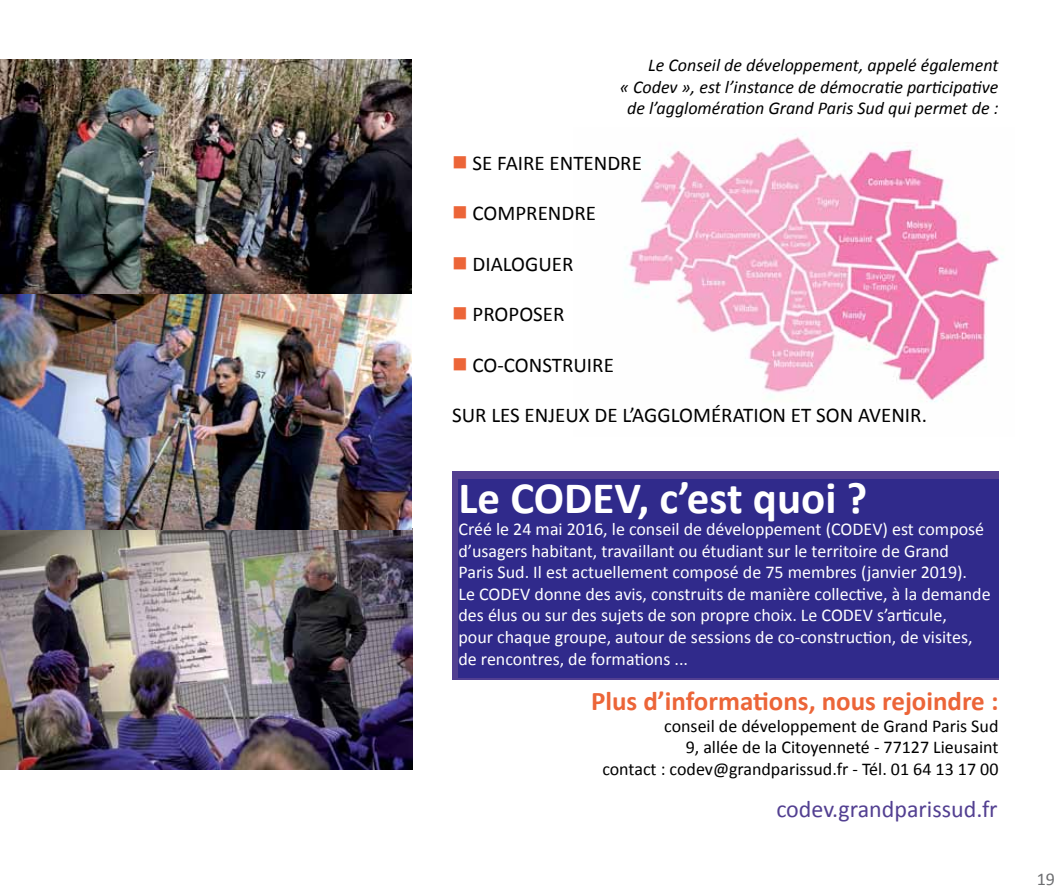
<style>
.page{position:relative;width:1063px;height:893px;background:#fff}
.page>*{position:absolute;margin:0;border:0;box-sizing:border-box;transform-origin:0 0}
.t1{font:700 45px "Calibri";color:#fff}
.t2{font:700 27px "Calibri";color:#ec6538}
.t3{font:24px "Calibri";color:#523f91}
.t4{font:21px "Calibri";color:#000}
.t5{font:18px/21.6px "Calibri";color:#fff}
.t6{font:italic 18px/21.6px "Calibri";color:#000;text-align:right}
.t7{font:18px/21.6px "Calibri";color:#000;text-align:right}
.t8{font:18px "Calibri";color:#6d6e71}
.s1{color:#ec6538}
</style>
<div class="page">
<img style="left:0;top:298px;width:413px;height:472px">
<img style="left:0;top:60px;width:412px;height:238px">
<div style="left:452px;top:471px;width:547px;height:209px;background:#523f91"></div>
<img style="left:625px;top:134px;width:378px;height:268px">
<div style="left:459px;top:480px;width:540px;height:198px;background:#302a8b"></div>
<p class="t6" style="left:620px;top:53px;width:380px">Le Conseil de développement, appelé également<br>« Codev », est l’instance de démocratie participative de l’agglomération Grand Paris Sud qui permet de :</p>
<p class="t4" style="left:452px;top:150px;width:191px"><span class="s1">■</span> SE FAIRE ENTENDRE</p>
<p class="t4" style="left:452px;top:200px;width:145px"><span class="s1">■</span> COMPRENDRE</p>
<p class="t4" style="left:452px;top:251px;width:123px"><span class="s1">■</span> DIALOGUER</p>
<p class="t4" style="left:452px;top:301px;width:114px"><span class="s1">■</span> PROPOSER</p>
<p class="t4" style="left:452px;top:351px;width:163px"><span class="s1">■</span> CO-CONSTRUIRE</p>
<p class="t4" style="left:452px;top:402px;width:476px">SUR LES ENJEUX DE L’AGGLOMÉRATION ET SON AVENIR.</p>
<h1 class="t1" style="left:459px;top:470px;width:410px">Le CODEV, c’est quoi ?</h1>
<p class="t5" style="left:459px;top:518px;width:534px">Créé le 24 mai 2016, le conseil de développement (CODEV) est composé d’usagers habitant, travaillant ou étudiant sur le territoire de Grand<br>Paris Sud. Il est actuellement composé de 75 membres (janvier 2019).<br>Le CODEV donne des avis, construits de manière collective, à la demande des élus ou sur des sujets de son propre choix. Le CODEV s’articule,<br>pour chaque groupe, autour de sessions de co-construction, de visites, de rencontres, de formations ...</p>
<h2 class="t2" style="left:591px;top:684px;width:409px">Plus d’informations, nous rejoindre :</h2>
<p class="t7" style="left:602px;top:715px;width:398px">conseil de développement de Grand Paris Sud<br>9, allée de la Citoyenneté - 77127 Lieusaint<br>contact : codev@grandparissud.fr - Tél. 01 64 13 17 00</p>
<h3 class="t3" style="left:776px;top:794px;width:223px">codev.grandparissud.fr</h3>
<p class="t8" style="left:1037px;top:867px;width:20px">19</p>
</div>
